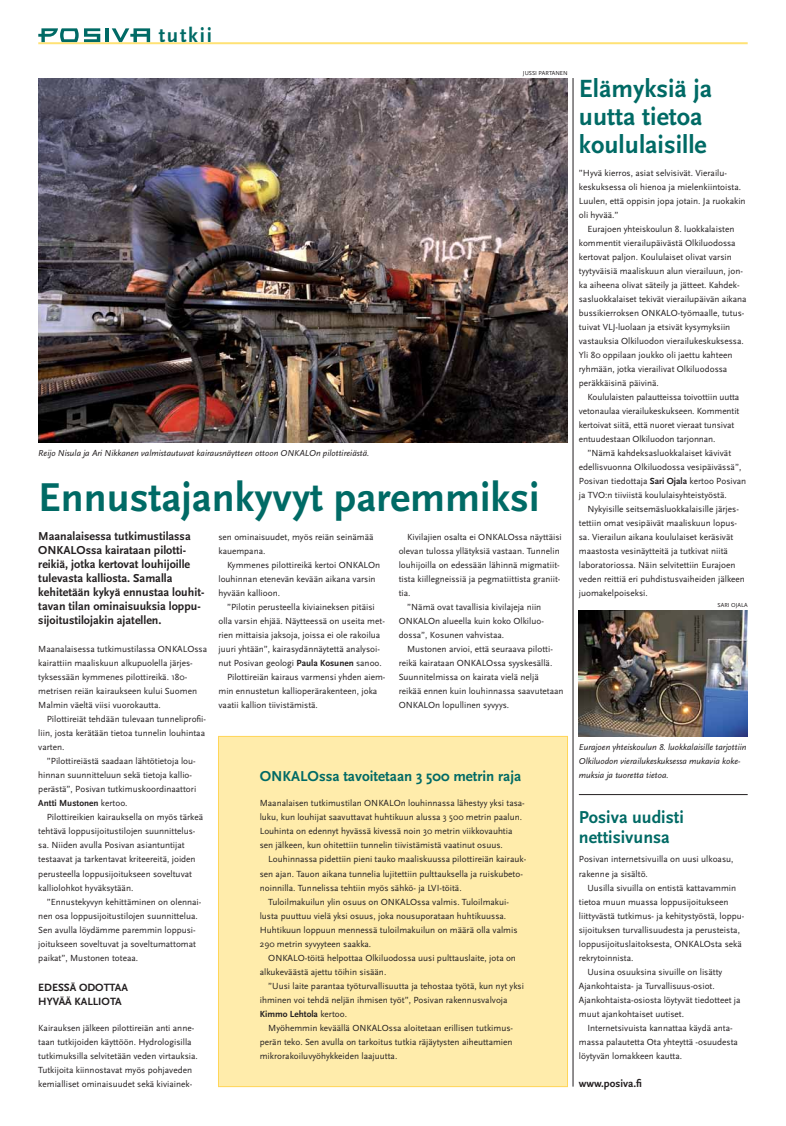
<style>
.page{position:relative;width:786px;height:1126px;background:#fff}
.page>*{position:absolute;margin:0;border:0;box-sizing:border-box;transform-origin:0 0}
.t1{font:700 42px "Scala Sans";color:#006a65}
.t2{font:700 26px/28px "Scala Sans";color:#006a65}
.t3{font:700 21px "Scala Sans";letter-spacing:.08em;color:#006a65}
.t4{font:700 18px/20px "Scala Sans";color:#006a65}
.t5{font:700 15px "Scala Sans";color:#006a65}
.t6{font:700 12px/14px "Scala Sans";color:#231f20}
.t7{font:700 11px/14px "Scala Sans";color:#231f20}
.t8{font:9.2px/14px "Scala Sans";color:#231f20}
.t9{font:700 9.2px "Scala Sans";color:#231f20}
.t10{font:italic 9px/14px "Scala Sans";color:#231f20}
.t11{font:6px "Scala Sans";color:#231f20}
.s1{font-weight:700}
.s2{font-weight:400}
</style>
<div class="page">
<hr style="left:38px;top:42px;width:709px;height:2px;background:#ffe275">
<svg style="left:38px;top:28px;width:62px;height:14px"></svg>
<svg style="left:112px;top:28px;width:38px;height:14px"></svg>
<hr style="left:105px;top:28px;width:4px;height:14px;background:#006a65">
<hr style="left:572px;top:78px;width:1px;height:1008px;background:#231f20">
<hr style="left:578px;top:794px;width:169px;height:1px;background:#231f20">
<img style="left:578px;top:610px;width:169px;height:126px">
<img style="left:38px;top:78px;width:529px;height:364px">
<div style="left:218px;top:736px;width:349px;height:350px;background:#ffecab"></div>
<div style="left:218px;top:735px;width:349px;height:351px;border:1px solid #ffd659"></div>
<h3 class="t3" style="left:159px;top:27px;width:55px">tutkii</h3>
<p class="t10" style="left:38px;top:447px;width:332px">Reijo Nisula ja Ari Nikkanen valmistautuvat kairausnäytteen ottoon ONKALOn pilottireiästä.</p>
<p class="t11" style="left:522px;top:70px;width:46px">JUSSI PARTANEN</p>
<h1 class="t1" style="left:38px;top:480px;width:502px">Ennustajankyvyt paremmiksi</h1>
<p class="t8" style="left:218px;top:530px;width:156px">sen ominaisuudet, myös reiän seinämää kauempana.</p>
<p class="t8" style="left:218px;top:558px;width:163px;text-indent:9px">Kymmenes pilottireikä kertoi ONKALOn louhinnan etenevän kevään aikana varsin hyvään kallioon.</p>
<p class="t8" style="left:227px;top:600px;width:149px">”Pilotin perusteella kiviaineksen pitäisi</p>
<p class="t8" style="left:218px;top:614px;width:168px">olla varsin ehjää. Näytteessä on useita met-</p>
<p class="t8" style="left:218px;top:628px;width:163px">rien mittaisia jaksoja, joissa ei ole rakoilua</p>
<p class="t8" style="left:218px;top:642px;width:163px">juuri yhtään”, kairasydännäytettä analysoi-</p>
<p class="t8" style="left:218px;top:656px;width:165px">nut Posivan geologi <span class="s1">Paula Kosunen</span> sanoo.</p>
<p class="t8" style="left:227px;top:670px;width:160px">Pilottireiän kairaus varmensi yhden aiem-</p>
<p class="t8" style="left:218px;top:684px;width:160px">min ennustetun kallioperärakenteen, joka</p>
<p class="t8" style="left:218px;top:698px;width:101px">vaatii kallion tiivistämistä.</p>
<h3 class="t6" style="left:38px;top:530px;width:167px">Maanalaisessa tutkimustilassa ONKALOssa kairataan pilotti&shy;reikiä, jotka kertovat louhijoille tulevasta kalliosta. Samalla kehitetään kykyä ennustaa louhit&shy;tavan tilan ominaisuuksia loppu&shy;sijoitustilojakin ajatellen.</h3>
<p class="t8" style="left:407px;top:530px;width:156px">Kivilajien osalta ei ONKALOssa näyttäisi</p>
<p class="t8" style="left:398px;top:544px;width:162px">olevan tulossa yllätyksiä vastaan. Tunnelin</p>
<p class="t8" style="left:398px;top:558px;width:162px">louhijoilla on edessään lähinnä migmatiit-</p>
<p class="t8" style="left:398px;top:572px;width:163px">tista kiillegneissiä ja pegmatiittista graniit-</p>
<p class="t8" style="left:398px;top:586px;width:13px">tia.</p>
<p class="t8" style="left:407px;top:600px;width:136px">”Nämä ovat tavallisia kivilajeja niin</p>
<p class="t8" style="left:398px;top:614px;width:147px">ONKALOn alueella kuin koko Olkiluo-</p>
<p class="t8" style="left:398px;top:628px;width:107px">dossa”, Kosunen vahvistaa.</p>
<p class="t8" style="left:407px;top:642px;width:147px">Mustonen arvioi, että seuraava pilotti-</p>
<p class="t8" style="left:398px;top:656px;width:155px">reikä kairataan ONKALOssa syyskesällä.</p>
<p class="t8" style="left:398px;top:670px;width:142px">Suunnitelmissa on kairata vielä neljä</p>
<p class="t8" style="left:398px;top:684px;width:166px">reikää ennen kuin louhinnassa saavutetaan</p>
<p class="t8" style="left:398px;top:698px;width:112px">ONKALOn lopullinen syvyys.</p>
<p class="t8" style="left:38px;top:642px;width:170px">Maanalaisessa tutkimustilassa ONKALOssa kairattiin maaliskuun alkupuolella järjes&shy;tyksessään kymmenes pilottireikä. 180- metrisen reiän kairaukseen kului Suomen Malmin väeltä viisi vuorokautta.</p>
<p class="t8" style="left:38px;top:712px;width:169px;text-align:justify;text-indent:9px">Pilottireiät tehdään tulevaan tunneliprofii&shy;liin, josta kerätään tietoa tunnelin louhintaa varten.</p>
<p class="t8" style="left:38px;top:754px;width:159px;text-indent:9px">”Pilottireiästä saadaan lähtötietoja lou&shy;hinnan suunnitteluun sekä tietoja kallio&shy;perästä”, Posivan tutkimuskoordinaattori <span class="s1">Antti Mustonen</span> kertoo.</p>
<p class="t8" style="left:38px;top:810px;width:166px;text-indent:9px">Pilottireikien kairauksella on myös tärkeä tehtävä loppusijoitustilojen suunnittelus&shy;sa. Niiden avulla Posivan asiantuntijat testaavat ja tarkentavat kriteereitä, joiden perusteella loppusijoitukseen soveltuvat kalliolohkot hyväksytään.</p>
<p class="t8" style="left:38px;top:894px;width:164px;text-indent:9px">”Ennustekyvyn kehittäminen on olennai&shy;nen osa loppusijoitustilojen suunnittelua.<br>Sen avulla löydämme paremmin loppusi&shy;joitukseen soveltuvat ja soveltumattomat paikat”, Mustonen toteaa.</p>
<p class="t7" style="left:38px;top:980px;width:91px">EDESSÄ ODOTTAA<br>HYVÄÄ KALLIOTA</p>
<p class="t8" style="left:38px;top:1020px;width:161px">Kairauksen jälkeen pilottireiän anti anne&shy;taan tutkijoiden käyttöön. Hydrologisilla tutkimuksilla selvitetään veden virtauksia.<br>Tutkijoita kiinnostavat myös pohjaveden kemialliset ominaisuudet sekä kiviainek-</p>
<h3 class="t5" style="left:260px;top:770px;width:263px">ONKALOssa tavoitetaan 3 500 metrin raja</h3>
<p class="t8" style="left:260px;top:796px;width:266px">Maanalaisen tutkimustilan ONKALOn louhinnassa lähestyy yksi tasa&shy;luku, kun louhijat saavuttavat huhtikuun alussa 3 500 metrin paalun.<br>Louhinta on edennyt hyvässä kivessä noin 30 metrin viikkovauhtia sen jälkeen, kun ohitettiin tunnelin tiivistämistä vaatinut osuus.</p>
<p class="t8" style="left:268px;top:852px;width:259px">Louhinnassa pidettiin pieni tauko maaliskuussa pilottireiän kairauk-</p>
<p class="t8" style="left:260px;top:866px;width:264px">sen ajan. Tauon aikana tunnelia lujitettiin pulttauksella ja ruiskubeto-</p>
<p class="t8" style="left:260px;top:880px;width:203px">noinnilla. Tunnelissa tehtiin myös sähkö- ja LVI-töitä.</p>
<p class="t8" style="left:268px;top:894px;width:242px">Tuloilmakuilun ylin osuus on ONKALOssa valmis. Tuloilmakui-</p>
<p class="t8" style="left:260px;top:908px;width:248px">lusta puuttuu vielä yksi osuus, joka nousuporataan huhtikuussa.</p>
<p class="t8" style="left:260px;top:922px;width:259px">Huhtikuun loppuun mennessä tuloilmakuilun on määrä olla valmis</p>
<p class="t8" style="left:260px;top:936px;width:113px">290 metrin syvyyteen saakka.</p>
<p class="t8" style="left:268px;top:950px;width:249px">ONKALO-töitä helpottaa Olkiluodossa uusi pulttauslaite, jota on</p>
<p class="t8" style="left:260px;top:964px;width:128px">alkukeväästä ajettu töihin sisään.</p>
<p class="t8" style="left:268px;top:978px;width:257px">”Uusi laite parantaa työturvallisuutta ja tehostaa työtä, kun nyt yksi</p>
<p class="t8" style="left:260px;top:992px;width:249px">ihminen voi tehdä neljän ihmisen työt”, Posivan rakennusvalvoja</p>
<p class="t9" style="left:260px;top:1009px;width:89px">Kimmo Lehtola <span class="s2">kertoo.</span></p>
<p class="t8" style="left:268px;top:1020px;width:246px">Myöhemmin keväällä ONKALOssa aloitetaan erillisen tutkimus-</p>
<p class="t8" style="left:260px;top:1034px;width:254px">perän teko. Sen avulla on tarkoitus tutkia räjäytysten aiheuttamien</p>
<p class="t8" style="left:260px;top:1048px;width:139px">mikrorakoiluvyöhykkeiden laajuutta.</p>
<h2 class="t2" style="left:578px;top:77px;width:135px">Elämyksiä ja uutta tietoa koululaisille</h2>
<p class="t8" style="left:578px;top:166px;width:168px">”Hyvä kierros, asiat selvisivät. Vierailu&shy;keskuksessa oli hienoa ja mielenkiintoista.<br>Luulen, että oppisin jopa jotain. Ja ruokakin oli hyvää.”</p>
<p class="t8" style="left:578px;top:222px;width:169px;text-indent:9px">Eurajoen yhteiskoulun 8. luokkalaisten kommentit vierailupäivästä Olkiluodossa kertovat paljon. Koululaiset olivat varsin tyytyväisiä maaliskuun alun vierailuun, jon&shy;ka aiheena olivat säteily ja jätteet. Kahdek&shy;sasluokkalaiset tekivät vierailupäivän aikana bussikierroksen ONKALO-työmaalle, tutus&shy;tuivat VLJ-luolaan ja etsivät kysymyksiin vastauksia Olkiluodon vierailukeskuksessa.<br>Yli 80 oppilaan joukko oli jaettu kahteen ryhmään, jotka vierailivat Olkiluodossa peräkkäisinä päivinä.</p>
<p class="t8" style="left:578px;top:390px;width:162px;text-indent:9px">Koululaisten palautteissa toivottiin uutta vetonaulaa vierailukeskukseen. Kommentit kertoivat siitä, että nuoret vieraat tunsivat entuudestaan Olkiluodon tarjonnan.</p>
<p class="t8" style="left:578px;top:446px;width:169px;text-indent:9px">”Nämä kahdeksasluokkalaiset kävivät edellisvuonna Olkiluodossa vesipäivässä”, Posivan tiedottaja <span class="s1">Sari Ojala</span> kertoo Posivan ja TVO:n tiiviistä koululaisyhteistyöstä.</p>
<p class="t8" style="left:578px;top:502px;width:167px;text-indent:9px">Nykyisille seitsemäsluokkalaisille järjes&shy;tettiin omat vesipäivät maaliskuun lopus&shy;sa. Vierailun aikana koululaiset keräsivät maastosta vesinäytteitä ja tutkivat niitä laboratoriossa. Näin selvitettiin Eurajoen veden reittiä eri puhdistusvaiheiden jälkeen juomakelpoiseksi.</p>
<p class="t11" style="left:717px;top:602px;width:32px">SARI OJALA</p>
<p class="t10" style="left:578px;top:741px;width:169px">Eurajoen yhteiskoulun 8. luokkalaisille tarjottiin<br>Olkiluodon vierailukeskuksessa mukavia koke&shy;muksia ja tuoretta tietoa.</p>
<h3 class="t4" style="left:578px;top:808px;width:106px">Posiva uudisti nettisivunsa</h3>
<p class="t8" style="left:578px;top:852px;width:156px">Posivan internetsivuilla on uusi ulkoasu, rakenne ja sisältö.</p>
<p class="t8" style="left:587px;top:880px;width:150px">Uusilla sivuilla on entistä kattavammin</p>
<p class="t8" style="left:578px;top:894px;width:151px">tietoa muun muassa loppusijoitukseen</p>
<p class="t8" style="left:578px;top:908px;width:167px">liittyvästä tutkimus- ja kehitystyöstä, loppu-</p>
<p class="t8" style="left:578px;top:922px;width:162px">sijoituksen turvallisuudesta ja perusteista,</p>
<p class="t8" style="left:578px;top:936px;width:164px">loppusijoituslaitoksesta, ONKALOsta sekä</p>
<p class="t8" style="left:578px;top:950px;width:56px">rekrytoinnista.</p>
<p class="t8" style="left:587px;top:964px;width:136px">Uusina osuuksina sivuille on lisätty</p>
<p class="t8" style="left:578px;top:978px;width:137px">Ajankohtaista- ja Turvallisuus-osiot.</p>
<p class="t8" style="left:578px;top:992px;width:163px">Ajankohtaista-osiosta löytyvät tiedotteet ja</p>
<p class="t8" style="left:578px;top:1006px;width:107px">muut ajankohtaiset uutiset.</p>
<p class="t8" style="left:587px;top:1020px;width:147px">Internetsivuista kannattaa käydä anta-</p>
<p class="t8" style="left:578px;top:1034px;width:160px">massa palautetta Ota yhteyttä -osuudesta</p>
<p class="t8" style="left:578px;top:1048px;width:105px">löytyvän lomakkeen kautta.</p>
<p class="t7" style="left:578px;top:1076px;width:65px">www.posiva.fi</p>
</div>
